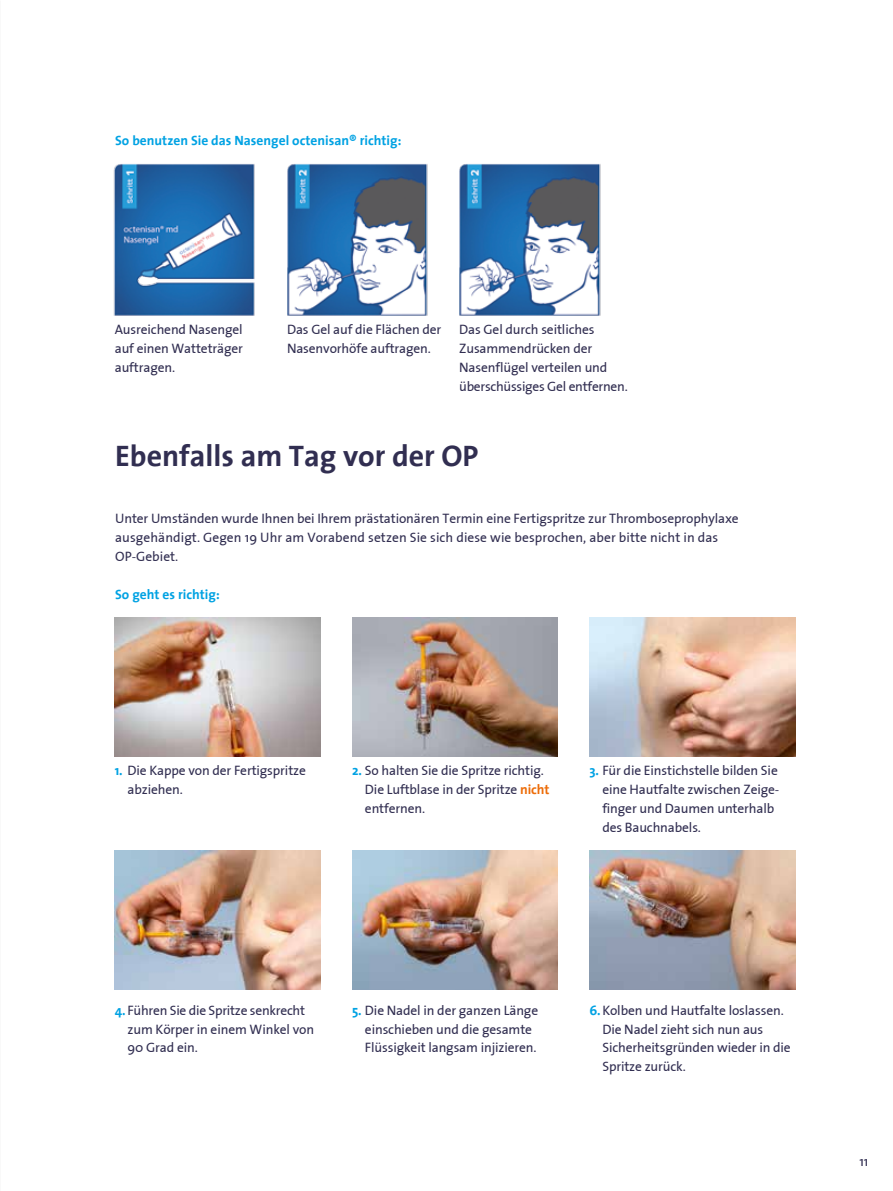
<style>
.page{position:relative;width:893px;height:1191px;background:#fff}
.page>*{position:absolute;margin:0;border:0;box-sizing:border-box;transform-origin:0 0}
.t1{font:700 30px "The Sans";color:#312e51}
.t2{font:13.5px/18.9px "The Sans Plain";letter-spacing:-.01em;color:#312e51}
.t3{font:700 13.5px "The Sans";color:#00a2e3}
.s1{font-family:"The Sans";font-weight:700;color:#00a2e3}
.s2{font-family:"The Sans";font-weight:700;color:#ed6d0a}
</style>
<div class="page">
<img style="left:113px;top:164px;width:142px;height:151px">
<img style="left:287px;top:164px;width:141px;height:151px">
<img style="left:459px;top:164px;width:142px;height:151px">
<img style="left:115px;top:617px;width:205px;height:139px">
<img style="left:352px;top:617px;width:206px;height:139px">
<img style="left:590px;top:617px;width:205px;height:139px">
<img style="left:115px;top:851px;width:205px;height:138px">
<img style="left:352px;top:851px;width:206px;height:138px">
<img style="left:590px;top:851px;width:205px;height:138px">
<p class="t3" style="left:115px;top:129px;width:288px">So benutzen Sie das Nasengel octenisan® richtig:</p>
<p class="t2" style="left:115px;top:319px;width:130px;text-align:justify">Ausreichend Nasengel auf einen Watteträger auftragen.</p>
<p class="t2" style="left:287px;top:319px;width:156px">Das Gel auf die Flächen der<br>Nasenvorhöfe auftragen.</p>
<p class="t2" style="left:459px;top:319px;width:170px">Das Gel durch seitliches<br>Zusammendrücken der<br>Nasenflügel verteilen und überschüssiges Gel entfernen.</p>
<h1 class="t1" style="left:115px;top:431px;width:365px">Ebenfalls am Tag vor der OP</h1>
<p class="t2" style="left:115px;top:508px;width:625px">Unter Umständen wurde Ihnen bei Ihrem prästationären Termin eine Fertigspritze zur Thromboseprophylaxe ausgehändigt. Gegen 19 Uhr am Vorabend setzen Sie sich diese wie besprochen, aber bitte nicht in das<br>OP-Gebiet.</p>
<p class="t3" style="left:115px;top:583px;width:106px">So geht es richtig:</p>
<p class="t2" style="left:128px;top:760px;width:180px;text-indent:-13px"><span class="s1">1.</span> Die Kappe von der Fertigspritze abziehen.</p>
<p class="t2" style="left:365px;top:760px;width:186px;text-indent:-13px"><span class="s1">2.</span> So halten Sie die Spritze richtig.<br>Die Luftblase in der Spritze <span class="s2">nicht </span>entfernen.</p>
<p class="t2" style="left:602px;top:760px;width:178px;text-indent:-13px"><span class="s1">3.</span> Für die Einstichstelle bilden Sie eine Hautfalte zwischen Zeige&shy;finger und Daumen unterhalb des Bauchnabels.</p>
<p class="t2" style="left:128px;top:1000px;width:188px;text-indent:-13px"><span class="s1">4.</span> Führen Sie die Spritze senkrecht zum Körper in einem Winkel von<br>90 Grad ein.</p>
<p class="t2" style="left:365px;top:1000px;width:175px;text-indent:-13px"><span class="s1">5.</span> Die Nadel in der ganzen Länge einschieben und die gesamte<br>Flüssigkeit langsam injizieren.</p>
<p class="t2" style="left:602px;top:1000px;width:190px;text-indent:-13px"><span class="s1">6.</span>Kolben und Hautfalte loslassen.<br>Die Nadel zieht sich nun aus<br>Sicherheitsgründen wieder in die<br>Spritze zurück.</p>
<p class="t2" style="left:859px;top:1151px;width:11px">11</p>
</div>
